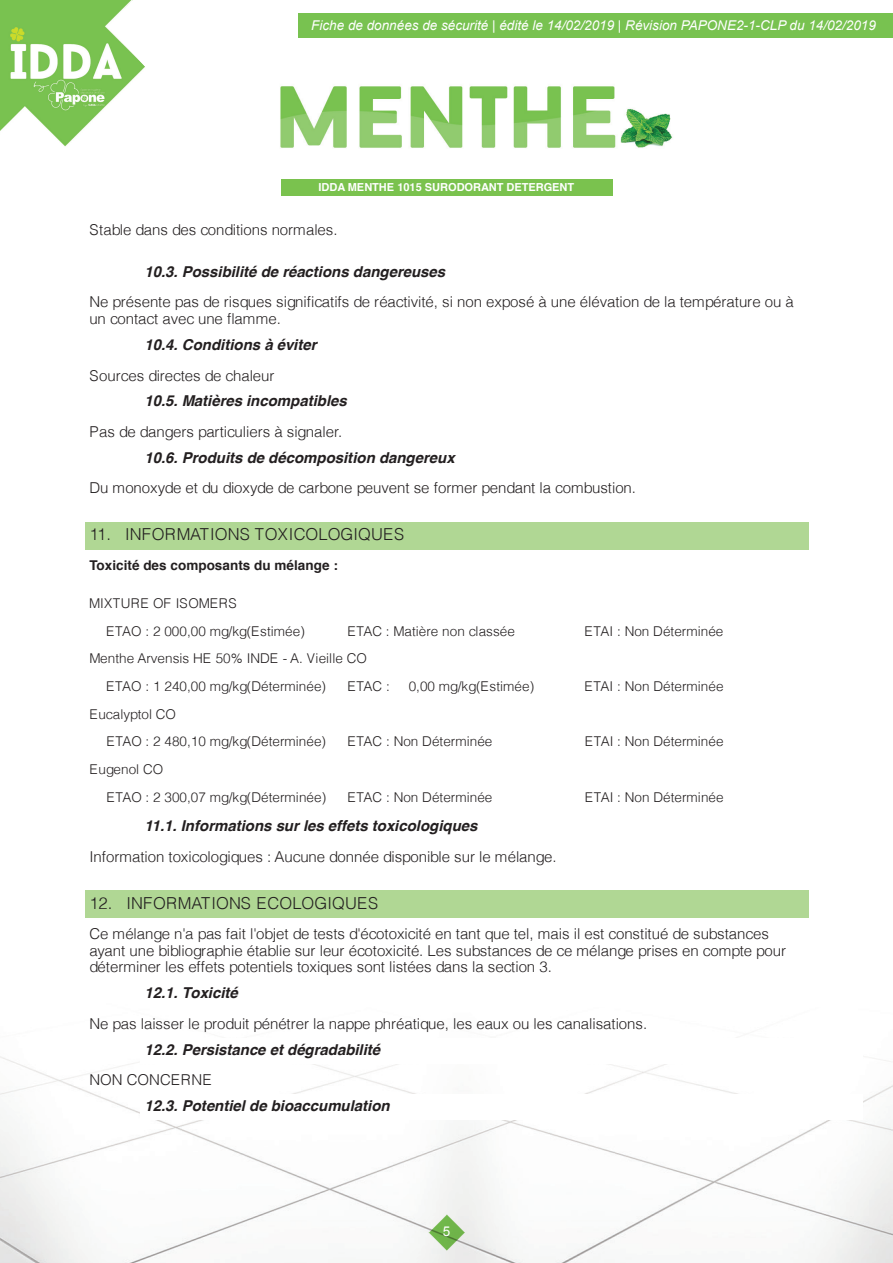
<style>
.page{position:relative;width:893px;height:1263px;background:#fff}
.page>*{position:absolute;margin:0;border:0;box-sizing:border-box;transform-origin:0 0}
.t1{font:300 16.5px "Helvetica";letter-spacing:.005em;color:#231f20}
.t2{font:300 15px/30.5px "Helvetica";letter-spacing:-.005em;color:#231f20}
.t3{font:italic 700 15px/25.8px "Helvetica";color:#231f20}
.t4{font:300 13.5px/27.8px "Helvetica";letter-spacing:.005em;color:#231f20}
.t5{font:italic 13.5px "Arial";color:#fff}
.t6{font:700 13.5px "Helvetica";color:#231f20}
.t7{font:13.5px "Arial";color:#fff}
.t8{font:700 11.1px "Helvetica";color:#fff}
.s1{font-weight:700;font-style:italic}
.s2{font-weight:300;font-style:normal}
</style>
<div class="page">
<img style="left:0;top:1056px;width:893px;height:207px">
<div style="left:85px;top:522px;width:724px;height:27px;background:#b0d794"></div>
<div style="left:85px;top:890px;width:724px;height:28px;background:#b0d794"></div>
<div style="left:140px;top:1038px;width:723px;height:25px;background:#fff"></div>
<div style="left:140px;top:1094px;width:723px;height:25px;background:#fff"></div>
<div style="left:281px;top:179px;width:331px;height:16px;background:#7ac24e"></div>
<img style="left:0;top:0;width:145px;height:147px">
<img style="left:280px;top:86px;width:393px;height:62px">
<img style="left:403px;top:1192px;width:87px;height:71px">
<div style="left:298px;top:13px;width:595px;height:25px;background:#78c250"></div>
<p class="t5" style="left:311px;top:17px;width:566px">Fiche de données de sécurité | édité le 14/02/2019 | Révision PAPONE2-1-CLP du 14/02/2019</p>
<p class="t8" style="left:319px;top:178px;width:257px">IDDA MENTHE 1015 SURODORANT DETERGENT</p>
<p class="t2" style="left:89px;top:213px;width:250px">Stable dans des conditions normales.</p>
<p class="t2" style="left:89px;top:255px;width:706px;text-indent:55px"><span class="s1">10.3. Possibilité de réactions dangereuses<br></span>Ne présente pas de risques significatifs de réactivité, si non exposé à une élévation de la température ou à</p>
<p class="t2" style="left:145px;top:305px;width:173px;line-height:26px;text-indent:-55px">un contact avec une flamme.<br><span class="s1">10.4. Conditions à éviter</span></p>
<p class="t3" style="left:145px;top:362px;width:204px;text-indent:-55px"><span class="s2">Sources directes de chaleur<br></span>10.5. Matières incompatibles</p>
<p class="t3" style="left:145px;top:419px;width:312px;text-indent:-55px"><span class="s2">Pas de dangers particuliers à signaler.<br></span>10.6. Produits de décomposition dangereux</p>
<p class="t2" style="left:89px;top:472px;width:548px">Du monoxyde et du dioxyde de carbone peuvent se former pendant la combustion.</p>
<p class="t1" style="left:89px;top:520px;width:316px">11. INFORMATIONS TOXICOLOGIQUES</p>
<p class="t6" style="left:89px;top:554px;width:250px">Toxicité des composants du mélange :</p>
<p class="t4" style="left:106px;top:588px;width:200px;text-indent:-17px">MIXTURE OF ISOMERS<br>ETAO : 2 000,00 mg/kg(Estimée)</p>
<p class="t4" style="left:347px;top:616px;width:169px">ETAC : Matière non classée</p>
<p class="t4" style="left:584px;top:616px;width:140px">ETAI : Non Déterminée</p>
<p class="t4" style="left:106px;top:644px;width:262px;text-indent:-17px">Menthe Arvensis HE 50% INDE - A. Vieille CO<br>ETAO : 1 240,00 mg/kg(Déterminée)</p>
<p class="t4" style="left:347px;top:671px;width:44px">ETAC :</p>
<p class="t4" style="left:409px;top:671px;width:127px">0,00 mg/kg(Estimée)</p>
<p class="t4" style="left:585px;top:671px;width:140px">ETAI : Non Déterminée</p>
<p class="t4" style="left:106px;top:699px;width:221px;text-indent:-17px">Eucalyptol CO<br>ETAO : 2 480,10 mg/kg(Déterminée)</p>
<p class="t4" style="left:348px;top:727px;width:146px">ETAC : Non Déterminée</p>
<p class="t4" style="left:585px;top:727px;width:140px">ETAI : Non Déterminée</p>
<p class="t4" style="left:106px;top:754px;width:221px;text-indent:-17px">Eugenol CO<br>ETAO : 2 300,07 mg/kg(Déterminée)</p>
<p class="t4" style="left:348px;top:782px;width:146px">ETAC : Non Déterminée</p>
<p class="t4" style="left:585px;top:782px;width:140px">ETAI : Non Déterminée</p>
<p class="t2" style="left:89px;top:810px;width:469px;text-indent:55px"><span class="s1">11.1. Informations sur les effets toxicologiques<br></span>Information toxicologiques : Aucune donnée disponible sur le mélange.</p>
<p class="t1" style="left:89px;top:889px;width:290px">12. INFORMATIONS ECOLOGIQUES</p>
<p class="t2" style="left:89px;top:925px;width:698px;line-height:16.5px">Ce mélange n'a pas fait l'objet de tests d'écotoxicité en tant que tel, mais il est constitué de substances ayant une bibliographie établie sur leur écotoxicité. Les substances de ce mélange prises en compte pour déterminer les effets potentiels toxiques sont listées dans la section 3.</p>
<p class="t2" style="left:89px;top:977px;width:559px;text-indent:55px"><span class="s1">12.1. Toxicité<br></span>Ne pas laisser le produit pénétrer la nappe phréatique, les eaux ou les canalisations.</p>
<p class="t3" style="left:89px;top:1034px;width:292px;line-height:30.6px;text-indent:55px">12.2. Persistance et dégradabilité<br><span class="s2">NON CONCERNE</span></p>
<p class="t3" style="left:145px;top:1092px;width:247px">12.3. Potentiel de bioaccumulation</p>
<p class="t7" style="left:443px;top:1222px;width:9px">5</p>
</div>
